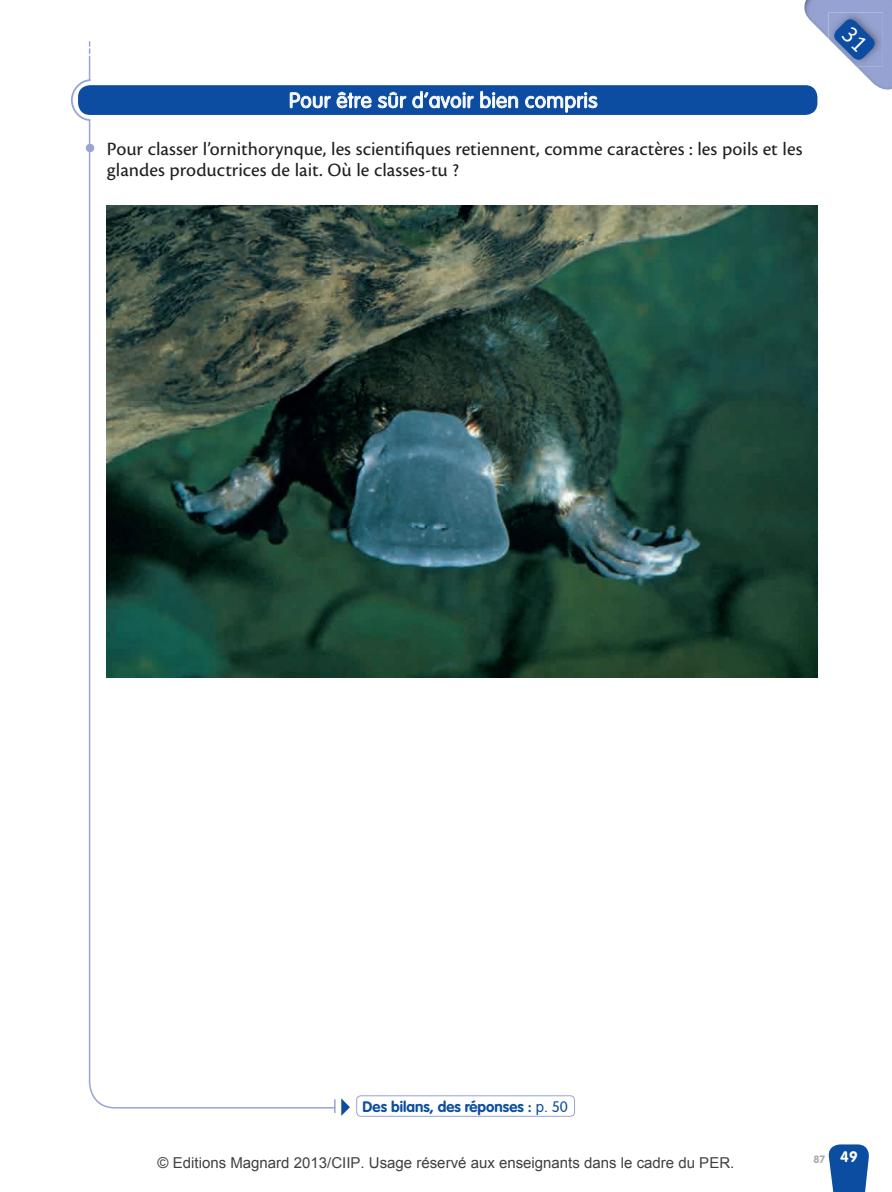
<style>
.page{position:relative;width:892px;height:1192px;background:#fff}
.page>*{position:absolute;margin:0;border:0;box-sizing:border-box;transform-origin:0 0}
.t1{font:300 21px "VAG Rounded Std";letter-spacing:.02em;color:#fff}
.t2{font:19.5px/21px "Cronos Pro Capt";color:#231f20}
.t3{font:15px "Arial";color:#404040}
.t4{font:700 15px "VAG Rounded Std";color:#0d4da1}
.t5{font:700 10.5px "VAG Rounded Std";color:#a8a9ad}
.s1{font-weight:300}
.s2{font-size:15px;color:#fff}
</style>
<div class="page">
<div style="left:356px;top:1095px;width:219px;height:22px;border:1px solid #98a4d3;border-radius:4px"></div>
<svg style="left:341px;top:1098px;width:9px;height:18px"></svg>
<svg style="left:88px;top:55px;width:248px;height:1054px"></svg>
<svg style="left:828px;top:1144px;width:41px;height:48px;background:#2c64ad"></svg>
<img style="left:804px;top:0;width:87px;height:90px">
<img style="left:828px;top:12px;width:54px;height:55px">
<svg style="left:71px;top:78px;width:21px;height:44px"></svg>
<hr style="left:89px;top:81px;width:2px;height:38px;background:#fff">
<div style="left:78px;top:85px;width:739px;height:30px;background:#0d4da1;border-radius:12px"></div>
<svg style="left:289px;top:90px;width:185px;height:19px"></svg>
<svg style="left:480px;top:90px;width:38px;height:19px"></svg>
<svg style="left:525px;top:92px;width:73px;height:21px"></svg>
<img style="left:107px;top:205px;width:710px;height:472px">
<div style="left:86px;top:144px;width:8px;height:8px;background:#98a4d3;border-radius:50%"></div>
<svg style="left:831px;top:16px;width:46px;height:47px;background:#5d80b9"></svg>
<p class="t1" style="left:289px;top:88px;width:310px">Pour être sûr d’avoir bien compris</p>
<p class="t2" style="left:107px;top:138px;width:697px">Pour classer l’ornithorynque, les scientifiques retiennent, comme caractères : les poils et les glandes productrices de lait. Où le classes-tu ?</p>
<p class="t4" style="left:362px;top:1098px;width:207px">Des bilans, des réponses : <span class="s1">p. 50</span></p>
<p class="t3" style="left:158px;top:1152px;width:578px">© Editions Magnard 2013/CIIP. Usage réservé aux enseignants dans le cadre du PER.</p>
<p class="t5" style="left:813px;top:1153px;width:46px">87 <span class="s2">49</span></p>
</div>
